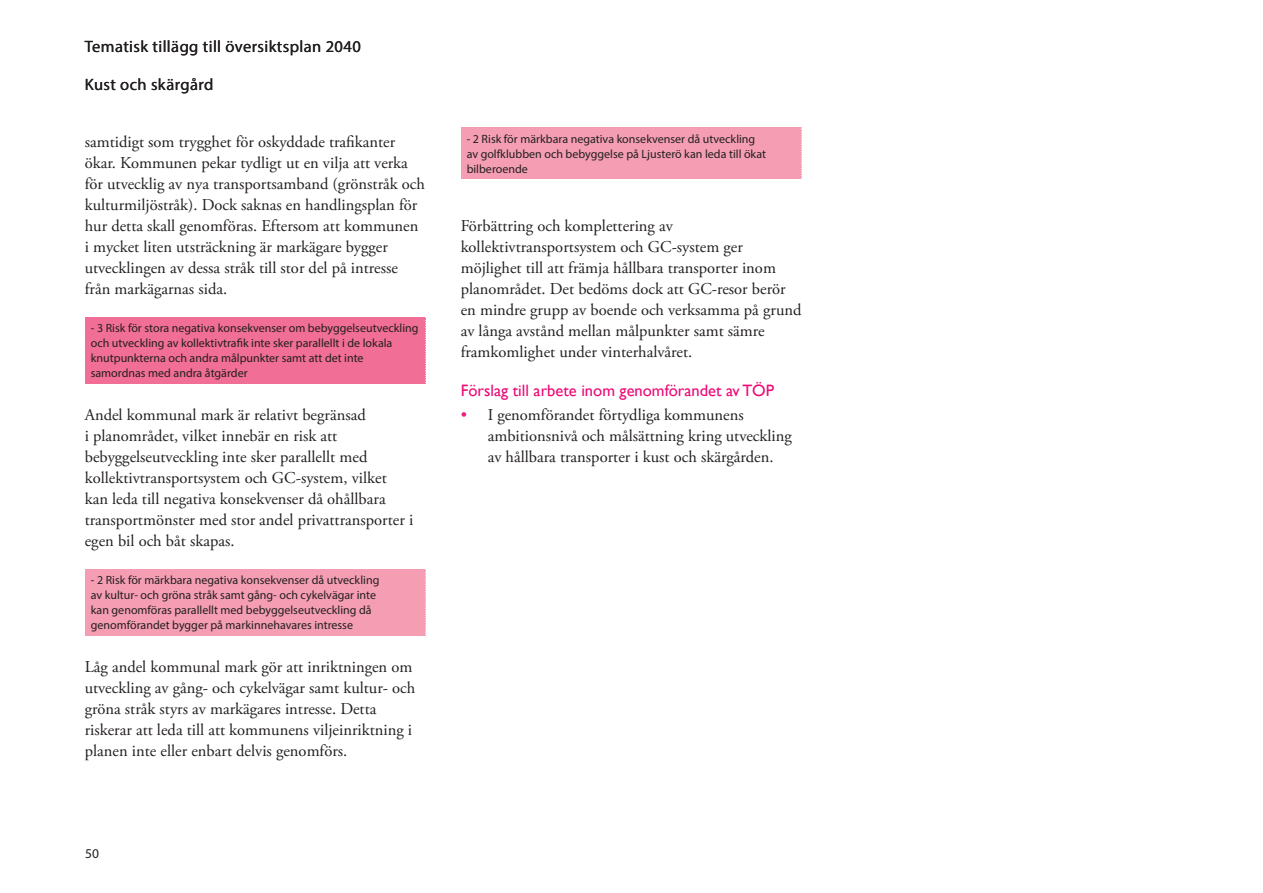
<style>
.page{position:relative;width:1263px;height:893px;background:#fff}
.page>*{position:absolute;margin:0;border:0;box-sizing:border-box;transform-origin:0 0}
.t1{font:16.5px/21px "Adobe Garamond Pro";color:#231f20}
.t2{font:16.5px "Myriad Pro";letter-spacing:.025em;color:#231f20}
.t3{font:16.5px "Gill Sans";color:#ed0976}
.t4{font:13.5px "Myriad Pro";color:#231f20}
.t5{font:12px/15px "Myriad Pro";color:#231f20}
.s1{color:#ee1e7b}
</style>
<div class="page">
<div style="left:85px;top:317px;width:341px;height:66px;background:#f16e96"></div>
<svg style="left:425px;top:317px;width:1px;height:66px"></svg>
<div style="left:85px;top:569px;width:341px;height:66px;background:#f59eb3"></div>
<svg style="left:425px;top:569px;width:1px;height:66px"></svg>
<div style="left:461px;top:128px;width:340px;height:51px;background:#f59eb3"></div>
<svg style="left:801px;top:128px;width:1px;height:51px"></svg>
<p class="t2" style="left:85px;top:36px;width:277px">Tematisk tillägg till översiktsplan 2040</p>
<p class="t2" style="left:85px;top:74px;width:130px">Kust och skärgård</p>
<p class="t1" style="left:85px;top:132px;width:342px">samtidigt som trygghet för oskyddade trafikanter ökar. Kommunen pekar tydligt ut en vilja att verka för utvecklig av nya transportsamband (grönstråk och kulturmiljöstråk). Dock saknas en handlingsplan för hur detta skall genomföras. Eftersom att kommunen i mycket liten utsträckning är markägare bygger utvecklingen av dessa stråk till stor del på intresse från markägarnas sida.</p>
<p class="t5" style="left:91px;top:320px;width:329px">- 3 Risk för stora negativa konsekvenser om bebyggelseutveckling och utveckling av kollektivtrafik inte sker parallellt i de lokala knutpunkterna och andra målpunkter samt att det inte samordnas med andra åtgärder</p>
<p class="t1" style="left:85px;top:405px;width:330px">Andel kommunal mark är relativt begränsad<br>i planområdet, vilket innebär en risk att bebyggelseutveckling inte sker parallellt med kollektivtransportsystem och GC-system, vilket kan leda till negativa konsekvenser då ohållbara transportmönster med stor andel privattransporter i egen bil och båt skapas.</p>
<p class="t5" style="left:91px;top:572px;width:290px">- 2 Risk för märkbara negativa konsekvenser då utveckling av kultur- och gröna stråk samt gång- och cykelvägar inte kan genomföras parallellt med bebyggelseutveckling då genomförandet bygger på markinnehavares intresse</p>
<p class="t1" style="left:85px;top:657px;width:332px">Låg andel kommunal mark gör att inriktningen om utveckling av gång- och cykelvägar samt kultur- och gröna stråk styrs av markägares intresse. Detta riskerar att leda till att kommunens viljeinriktning i planen inte eller enbart delvis genomförs.</p>
<p class="t4" style="left:85px;top:845px;width:15px">50</p>
<p class="t5" style="left:467px;top:131px;width:301px">- 2 Risk för märkbara negativa konsekvenser då utveckling av golfklubben och bebyggelse på Ljusterö kan leda till ökat bilberoende</p>
<p class="t1" style="left:461px;top:216px;width:342px">Förbättring och komplettering av kollektivtransportsystem och GC-system ger möjlighet till att främja hållbara transporter inom planområdet. Det bedöms dock att GC-resor berör en mindre grupp av boende och verksamma på grund av långa avstånd mellan målpunkter samt sämre framkomlighet under vinterhalvåret.</p>
<p class="t3" style="left:461px;top:381px;width:315px">Förslag till arbete inom genomförandet av TÖP</p>
<p class="t1" style="left:488px;top:405px;width:306px;text-indent:-27px"><span class="s1">•</span> I genomförandet förtydliga kommunens ambitionsnivå och målsättning kring utveckling av hållbara transporter i kust och skärgården.</p>
</div>
